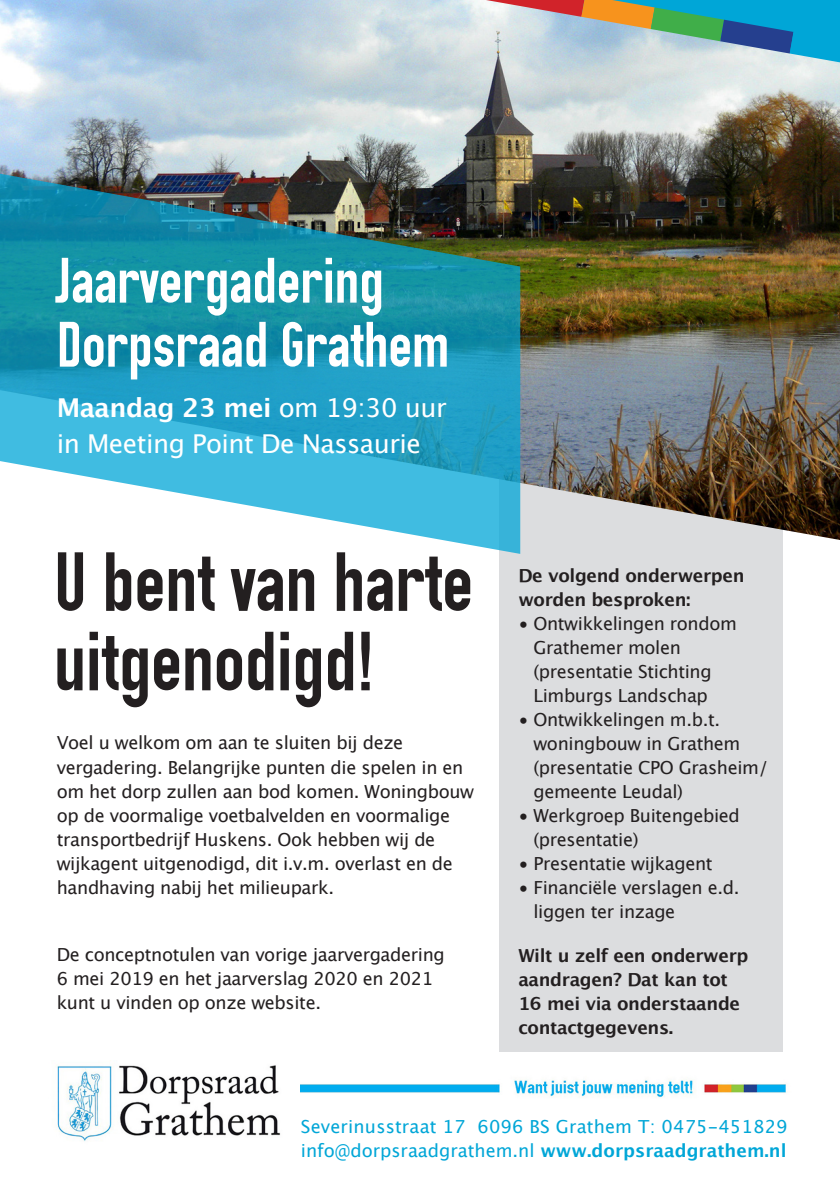
<style>
.page{position:relative;width:840px;height:1191px;background:#fff}
.page>*{position:absolute;margin:0;border:0;box-sizing:border-box;transform-origin:0 0}
.t1{font:83.6px/79.4px "OSP DIN";color:#231f20}
.t2{font:64px "OSP DIN";color:#fff}
.t3{font:26px "Lucida Grande";letter-spacing:-.02em;color:#fff}
.t4{font:700 26px "Lucida Grande";letter-spacing:-.02em;color:#fff}
.t5{font:18px/24px "Lucida Grande";letter-spacing:-.02em;color:#231f20}
.t6{font:700 18px/24px "Lucida Grande";letter-spacing:-.02em;color:#231f20}
.t7{font:18px "Lucida Grande";letter-spacing:.01em;color:#00a6d7}
.s1{font-weight:400}
.s2{font-weight:700}
</style>
<div class="page">
<div style="left:499px;top:403px;width:283px;height:649px;background:#dcdddf"></div>
<img style="left:0;top:0;width:839px;height:540px">
<svg style="left:0;top:171px;width:520px;height:383px;background:#419eb4"></svg>
<img style="left:56px;top:1065px;width:224px;height:76px">
<img style="left:300px;top:1079px;width:486px;height:19px">
<svg style="left:485px;top:0;width:354px;height:62px;background:#82b1b9"></svg>
<p class="t2" style="left:57px;top:248px;width:328px">Jaarvergadering</p>
<p class="t2" style="left:57px;top:312px;width:394px">Dorpsraad Grathem</p>
<p class="t4" style="left:57px;top:387px;width:391px">Maandag 23 mei <span class="s1">om 19:30 uur</span></p>
<p class="t3" style="left:57px;top:429px;width:365px">in Meeting Point De Nassaurie</p>
<p class="t1" style="left:54px;top:544px;width:420px">U bent van harte uitgenodigd!</p>
<p class="t5" style="left:57px;top:731px;width:418px">Voel u welkom om aan te sluiten bij deze vergadering. Belangrijke punten die spelen in en om het dorp zullen aan bod komen. Woningbouw op de voormalige voetbalvelden en voormalige transportbedrijf Huskens. Ook hebben wij de wijkagent uitgenodigd, dit i.v.m. overlast en de handhaving nabij het milieupark.</p>
<p class="t5" style="left:57px;top:942px;width:389px">De conceptnotulen van vorige jaarvergadering<br>6 mei 2019 en het jaarverslag 2020 en 2021 kunt u vinden op onze website.</p>
<p class="t6" style="left:518px;top:563px;width:227px">De volgend onderwerpen worden besproken:</p>
<p class="t5" style="left:533px;top:611px;width:205px;text-indent:-15px">• Ontwikkelingen rondom<br>Grathemer molen (presentatie Stichting<br>Limburgs Landschap</p>
<p class="t5" style="left:533px;top:707px;width:236px;text-indent:-15px">• Ontwikkelingen m.b.t. woningbouw in Grathem (presentatie CPO Grasheim/ gemeente Leudal)</p>
<p class="t5" style="left:533px;top:803px;width:208px;text-indent:-15px">• Werkgroep Buitengebied (presentatie)</p>
<p class="t5" style="left:518px;top:851px;width:196px">• Presentatie wijkagent</p>
<p class="t5" style="left:533px;top:875px;width:207px;text-indent:-15px">• Financiële verslagen e.d. liggen ter inzage</p>
<p class="t6" style="left:518px;top:943px;width:231px">Wilt u zelf een onderwerp aandragen? Dat kan tot<br>16 mei via onderstaande contactgegevens.</p>
<p class="t7" style="left:300px;top:1116px;width:488px">Severinusstraat 17 6096 BS Grathem T: 0475-451829</p>
<p class="t7" style="left:300px;top:1140px;width:487px">info@dorpsraadgrathem.nl <span class="s2">www.dorpsraadgrathem.nl</span></p>
</div>
